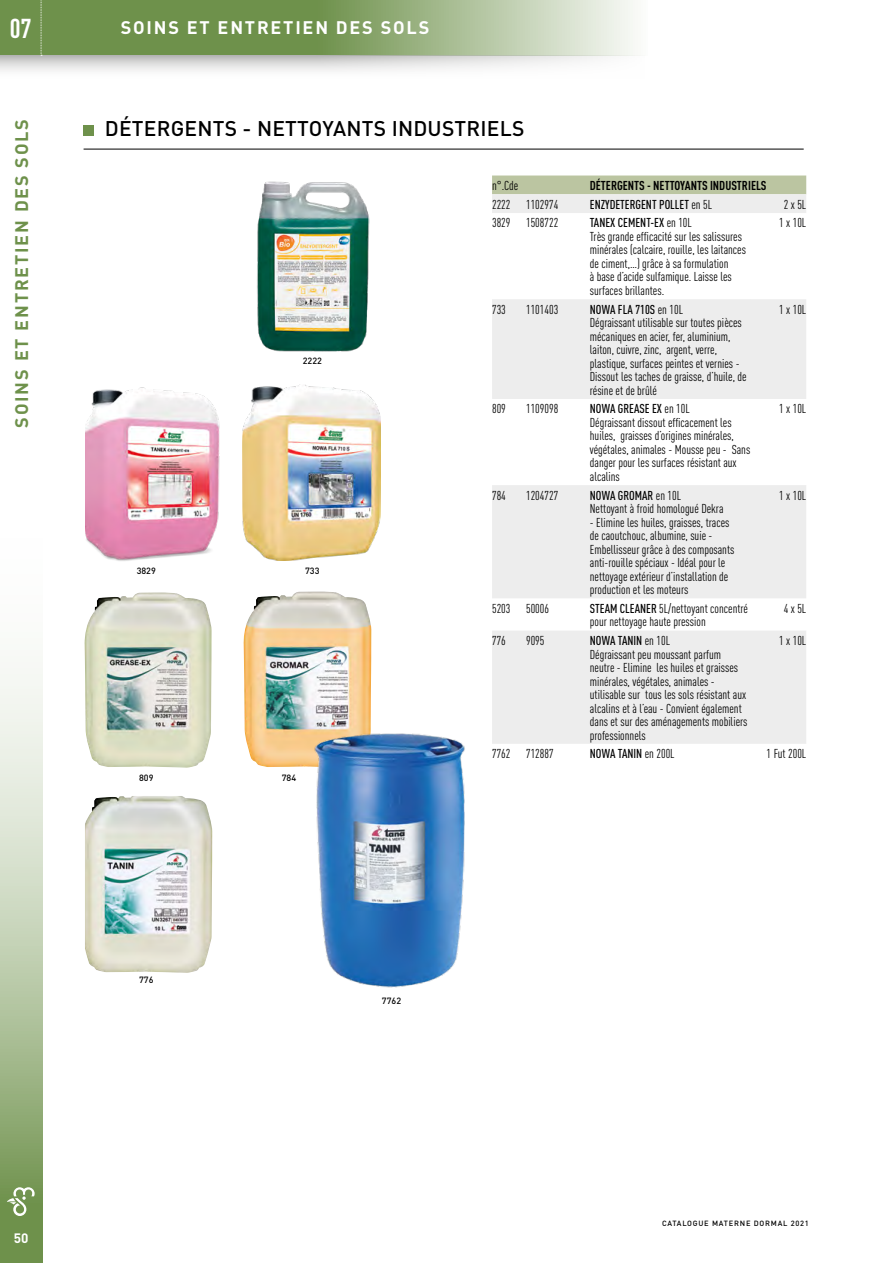
<style>
.page{position:relative;width:893px;height:1263px;background:#fff}
.page>*{position:absolute;margin:0;border:0;box-sizing:border-box;transform-origin:0 0}
.t1{font:700 27px "DIN Cond";color:#fff}
.t2{font:500 21px "DIN";letter-spacing:.01em;color:#000}
.t3{font:700 18px "DIN";letter-spacing:.1em;color:#6e914b}
.t4{font:700 18px "DIN";letter-spacing:.1em;color:#fff}
.t5{font:700 13.5px "DIN";color:#fff}
.t6{font:12.75px/13.5px "DIN Cond";color:#000}
.t7{font:500 12.75px "DIN Cond";color:#000}
.t8{font:700 12.75px "DIN Cond";color:#000}
.t9{font:500 9px "DIN";color:#000}
.t10{font:500 7.5px "DIN";letter-spacing:.1em;color:#000}
.s1{font-weight:400}
.s2{font-weight:500}
</style>
<div class="page">
<svg style="left:0;top:668px;width:43px;height:595px"></svg>
<svg style="left:0;top:0;width:633px;height:55px;fill:#70924d"></svg>
<svg style="left:0;top:55px;width:640px;height:16px"></svg>
<svg style="left:7px;top:1187px;width:28px;height:29px"></svg>
<svg style="left:41px;top:0;width:1px;height:56px"></svg>
<img style="left:242px;top:385px;width:139px;height:175px">
<img style="left:85px;top:387px;width:135px;height:174px">
<img style="left:85px;top:796px;width:127px;height:177px">
<hr style="left:84px;top:149px;width:720px;height:1px;background:#000">
<div style="left:84px;top:126px;width:10px;height:10px;background:#6e914b"></div>
<div style="left:492px;top:176px;width:314px;height:18px;background:#bbc5a1"></div>
<svg style="left:492px;top:194px;width:314px;height:550px;fill:#ededed"></svg>
<img style="left:85px;top:593px;width:127px;height:175px">
<img style="left:244px;top:592px;width:127px;height:175px">
<img style="left:302px;top:718px;width:163px;height:270px">
<img style="left:257px;top:181px;width:112px;height:170px">
<h1 class="t1" style="left:10px;top:11px;width:23px">07</h1>
<h3 class="t3" style="left:10px;top:428px;width:310px;rotate:-90deg">SOINS ET ENTRETIEN DES SOLS</h3>
<h3 class="t4" style="left:121px;top:16px;width:310px">SOINS ET ENTRETIEN DES SOLS</h3>
<h2 class="t2" style="left:105px;top:114px;width:421px">DÉTERGENTS - NETTOYANTS INDUSTRIELS</h2>
<p class="t9" style="left:137px;top:564px;width:21px">3829</p>
<p class="t9" style="left:303px;top:355px;width:21px">2222</p>
<p class="t9" style="left:305px;top:564px;width:16px">733</p>
<p class="t9" style="left:139px;top:771px;width:16px">809</p>
<p class="t9" style="left:282px;top:771px;width:16px">784</p>
<p class="t6" style="left:492px;top:178px;width:28px">n°.Cde</p>
<p class="t8" style="left:590px;top:178px;width:178px">DÉTERGENTS - NETTOYANTS INDUSTRIELS</p>
<p class="t6" style="left:492px;top:197px;width:68px">2222 1102974</p>
<p class="t7" style="left:590px;top:197px;width:124px">ENZYDETERGENT POLLET <span class="s1">en 5L</span></p>
<p class="t6" style="left:784px;top:197px;width:24px">2 x 5L</p>
<p class="t6" style="left:492px;top:216px;width:68px">3829 1508722</p>
<p class="t6" style="left:590px;top:216px;width:158px"><span class="s2">TANEX CEMENT-EX</span> en 10L<br>Très grande efficacité sur les salissures minérales (calcaire, rouille, les laitances de ciment,…) grâce à sa formulation<br>à base d’acide sulfamique. Laisse les surfaces brillantes.</p>
<p class="t6" style="left:779px;top:216px;width:29px">1 x 10L</p>
<p class="t6" style="left:492px;top:302px;width:15px">733</p>
<p class="t6" style="left:526px;top:302px;width:34px">1101403</p>
<p class="t6" style="left:590px;top:302px;width:158px"><span class="s2">NOWA FLA 710S</span> en 10L<br>Dégraissant utilisable sur toutes pièces mécaniques en acier, fer, aluminium, laiton, cuivre, zinc, argent, verre, plastique, surfaces peintes et vernies - Dissout les taches de graisse, d’huile, de résine et de brûlé</p>
<p class="t6" style="left:779px;top:302px;width:29px">1 x 10L</p>
<p class="t6" style="left:492px;top:402px;width:15px">809</p>
<p class="t6" style="left:526px;top:402px;width:34px">1109098</p>
<p class="t6" style="left:590px;top:402px;width:162px"><span class="s2">NOWA GREASE EX</span> en 10L<br>Dégraissant dissout efficacement les huiles, graisses d’origines minérales, végétales, animales - Mousse peu - Sans danger pour les surfaces résistant aux alcalins</p>
<p class="t6" style="left:779px;top:402px;width:29px">1 x 10L</p>
<p class="t6" style="left:492px;top:488px;width:15px">784</p>
<p class="t6" style="left:526px;top:488px;width:34px">1204727</p>
<p class="t6" style="left:590px;top:488px;width:135px"><span class="s2">NOWA GROMAR</span> en 10L<br>Nettoyant à froid homologué Dekra</p>
<p class="t6" style="left:590px;top:515px;width:146px">- Elimine les huiles, graisses, traces de caoutchouc, albumine, suie - Embellisseur grâce à des composants anti-rouille spéciaux - Idéal pour le nettoyage extérieur d’installation de production et les moteurs</p>
<p class="t6" style="left:779px;top:488px;width:29px">1 x 10L</p>
<p class="t6" style="left:492px;top:601px;width:59px">5203 50006</p>
<p class="t6" style="left:590px;top:601px;width:160px"><span class="s2">STEAM CLEANER</span> 5L/nettoyant concentré pour nettoyage haute pression</p>
<p class="t6" style="left:784px;top:601px;width:24px">4 x 5L</p>
<p class="t6" style="left:492px;top:634px;width:15px">776</p>
<p class="t6" style="left:526px;top:634px;width:20px">9095</p>
<p class="t6" style="left:590px;top:634px;width:159px"><span class="s2">NOWA TANIN</span> en 10L<br>Dégraissant peu moussant parfum neutre - Elimine les huiles et graisses minérales, végétales, animales - utilisable sur tous les sols résistant aux alcalins et à l’eau - Convient également dans et sur des aménagements mobiliers professionnels</p>
<p class="t6" style="left:779px;top:634px;width:29px">1 x 10L</p>
<p class="t6" style="left:492px;top:747px;width:63px">7762 712887</p>
<p class="t7" style="left:590px;top:746px;width:86px">NOWA TANIN <span class="s1">en 200L</span></p>
<p class="t6" style="left:767px;top:747px;width:41px">1 Fut 200L</p>
<p class="t9" style="left:139px;top:974px;width:16px">776</p>
<p class="t9" style="left:382px;top:995px;width:21px">7762</p>
<p class="t5" style="left:14px;top:1229px;width:16px">50</p>
<p class="t10" style="left:662px;top:1218px;width:148px">CATALOGUE MATERNE DORMAL 2021</p>
</div>
